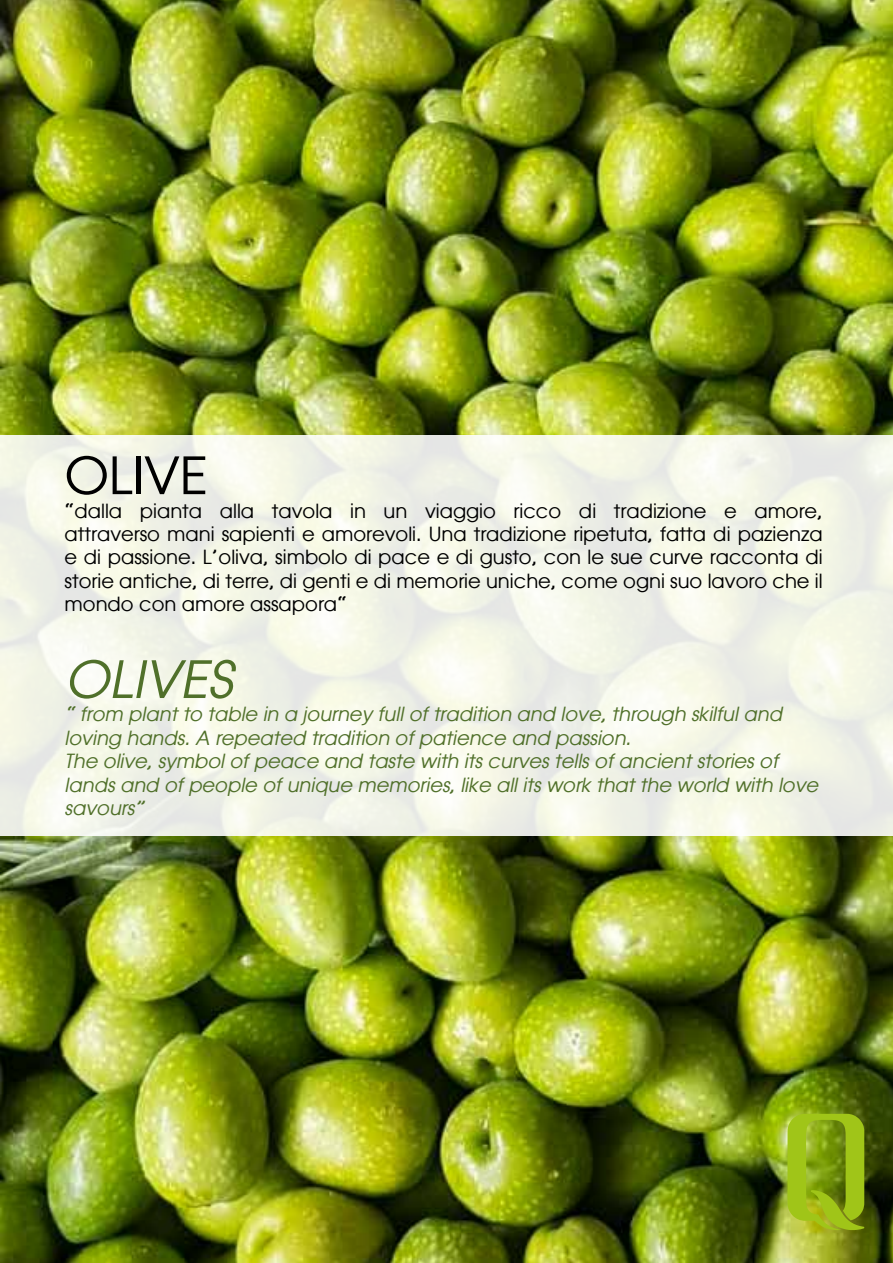
<style>
.page{position:relative;width:893px;height:1263px;background:#fff}
.page>*{position:absolute;margin:0;border:0;box-sizing:border-box;transform-origin:0 0}
.t1{font:italic 51px "Atlanta";color:#50702a}
.t2{font:51px "Atlanta";color:#000}
.t3{font:19.5px/23.4px "Atlanta";color:#000;text-align:justify}
.t4{font:italic 19.5px/23.4px "Atlanta";color:#50702a}
</style>
<div class="page">
<img style="left:1px;top:0;width:892px;height:1114px">
<svg style="left:0;top:435px;width:893px;height:401px;background:#f1f3e8"></svg>
<img style="left:0;top:1114px;width:893px;height:149px">
<h1 class="t2" style="left:65px;top:439px;width:144px">OLIVE</h1>
<p class="t3" style="left:65px;top:498px;width:760px">“dalla pianta alla tavola in un viaggio ricco di tradizione e amore, attraverso mani sapienti e amorevoli. Una tradizione ripetuta, fatta di pazienza e di passione. L’oliva, simbolo di pace e di gusto, con le sue curve racconta di storie antiche, di terre, di genti e di memorie uniche, come ogni suo lavoro che il mondo con amore assapora“</p>
<h1 class="t1" style="left:65px;top:643px;width:169px">OLIVES</h1>
<p class="t4" style="left:65px;top:701px;width:755px">“ from plant to table in a journey full of tradition and love, through skilful and loving hands. A repeated tradition of patience and passion.<br>The olive, symbol of peace and taste with its curves tells of ancient stories of lands and of people of unique memories, like all its work that the world with love savours”</p>
</div>
